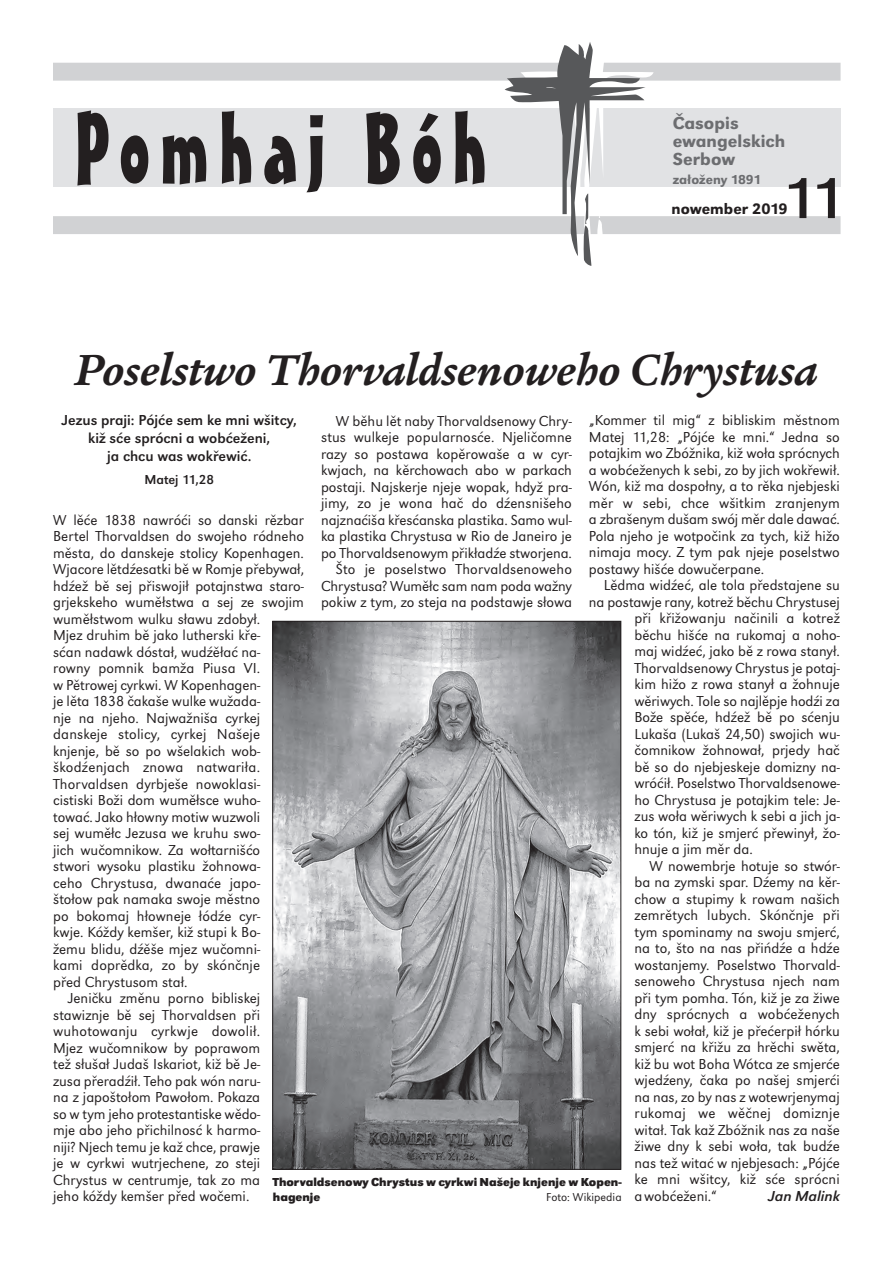
<style>
.page{position:relative;width:893px;height:1263px;background:#fff}
.page>*{position:absolute;margin:0;border:0;box-sizing:border-box;transform-origin:0 0}
.t1{font:60px "URW Grotesk TEE";color:#231f20}
.t2{font:italic 700 45px "Legacy Ser Itc TEE";color:#231f20}
.t3{font:500 18px/18px "URW Grotesk TEE";color:#6c6d70}
.t4{font:500 15.75px "URW Grotesk TEE";color:#231f20}
.t5{font:15px/16.5px "URW Grotesk TEE Ligh";color:#231f20;text-align:right}
.t6{font:15px/18px "URW Grotesk TEE";color:#231f20;text-align:center}
.t7{font:15px "URW Grotesk TEE Ligh";letter-spacing:.02em;color:#231f20}
.t8{font:italic 15px "URW Grotesk TEE";color:#231f20}
.t9{font:500 13.5px "URW Grotesk TEE";color:#6c6d70}
.t10{font:13.5px "URW Grotesk TEE";color:#231f20}
.t11{font:700 12px/15px "URW Grotesk TEE";color:#231f20}
.t12{font:12px "URW Grotesk TEE Ligh";color:#231f20}
</style>
<div class="page">
<div style="left:53px;top:216px;width:787px;height:18px;background:#d1d2d4"></div>
<div style="left:53px;top:109px;width:787px;height:78px;background:#e1e2e4"></div>
<div style="left:53px;top:63px;width:787px;height:18px;background:#d1d2d4"></div>
<svg style="left:505px;top:42px;width:154px;height:224px"></svg>
<svg style="left:77px;top:110px;width:32px;height:76px"></svg>
<svg style="left:121px;top:135px;width:27px;height:49px"></svg>
<svg style="left:163px;top:135px;width:43px;height:50px"></svg>
<svg style="left:222px;top:111px;width:29px;height:73px"></svg>
<svg style="left:264px;top:136px;width:32px;height:49px"></svg>
<svg style="left:306px;top:115px;width:17px;height:77px"></svg>
<svg style="left:366px;top:112px;width:34px;height:72px"></svg>
<svg style="left:413px;top:113px;width:28px;height:71px"></svg>
<svg style="left:455px;top:111px;width:29px;height:73px"></svg>
<img style="left:274px;top:623px;width:345px;height:545px">
<p class="t3" style="left:673px;top:115px;width:114px">Časopis ewangelskich<br>Serbow</p>
<p class="t9" style="left:673px;top:174px;width:90px">załoženy 1891</p>
<p class="t4" style="left:672px;top:202px;width:118px">nowember 2019</p>
<h1 class="t1" style="left:782px;top:175px;width:64px">11</h1>
<h2 class="t2" style="left:75px;top:350px;width:744px">Poselstwo Thorvaldsenoweho Chrystusa</h2>
<p class="t6" style="left:62px;top:413px;width:236px">Jezus praji: Pójće sem ke mni wšitcy, kiž sće sprócni a wobćeženi,<br>ja chcu was wokřewić.</p>
<p class="t10" style="left:144px;top:474px;width:71px">Matej 11,28</p>
<p class="t5" style="left:53px;top:513px;width:252px">W lěće 1838 nawróći so danski rězbar</p>
<p class="t5" style="left:53px;top:529px;width:252px">Bertel Thorvaldsen do swojeho ródneho</p>
<p class="t5" style="left:53px;top:546px;width:252px">města, do danskeje stolicy Kopenhagen.</p>
<p class="t5" style="left:53px;top:562px;width:252px">Wjacore lětdźesatki bě w Romje přebywał,</p>
<p class="t5" style="left:53px;top:579px;width:252px">hdźež bě sej přiswojił potajnstwa staro-</p>
<p class="t5" style="left:53px;top:595px;width:252px">grjekskeho wuměłstwa a sej ze swojim</p>
<p class="t5" style="left:53px;top:612px;width:209px">wuměłstwom wulku sławu zdobył.</p>
<p class="t5" style="left:53px;top:628px;width:209px">Mjez druhim bě jako lutherski kře-</p>
<p class="t5" style="left:53px;top:645px;width:209px">sćan nadawk dóstał, wudźěłać na-</p>
<p class="t5" style="left:53px;top:661px;width:209px">rowny pomnik bamža Piusa VI.</p>
<p class="t5" style="left:53px;top:678px;width:209px">w Pětrowej cyrkwi. W Kopenhagen-</p>
<p class="t5" style="left:53px;top:694px;width:209px">je lěta 1838 čakaše wulke wužada-</p>
<p class="t5" style="left:53px;top:711px;width:209px">nje na njeho. Najwažniša cyrkej</p>
<p class="t5" style="left:53px;top:727px;width:209px">danskeje stolicy, cyrkej Našeje</p>
<p class="t5" style="left:53px;top:744px;width:209px">knje nje, bě so po wšelakich wob-</p>
<p class="t5" style="left:53px;top:760px;width:208px">ško dźenjach znowa natwariła.</p>
<p class="t5" style="left:53px;top:777px;width:209px">Thor valdsen dyr bje še nowoklasi-</p>
<p class="t5" style="left:53px;top:793px;width:209px">cistiski Boži dom wu měłsce wuho-</p>
<p class="t5" style="left:53px;top:810px;width:209px">to wać. Jako hłowny motiw wuzwoli</p>
<p class="t5" style="left:53px;top:826px;width:209px">sej wuměłc Jezusa we kruhu swo-</p>
<p class="t5" style="left:53px;top:843px;width:209px">jich wučomnikow. Za woł tar nišćo</p>
<p class="t5" style="left:53px;top:859px;width:209px">stwori wysoku plastiku žo hno wa-</p>
<p class="t5" style="left:53px;top:876px;width:209px">ceho Chrystusa, dwanaće ja po-</p>
<p class="t5" style="left:53px;top:892px;width:209px">štołow pak namaka swoje městno</p>
<p class="t5" style="left:53px;top:909px;width:209px">po bokomaj hłowneje łódźe cyr-</p>
<p class="t5" style="left:53px;top:925px;width:209px">kwje. Kóždy kemšer, kiž stupi k Bo-</p>
<p class="t5" style="left:53px;top:942px;width:209px">žemu blidu, dźěše mjez wučomni-</p>
<p class="t5" style="left:53px;top:958px;width:208px">kami do prěd ka, zo by skónčnje</p>
<p class="t5" style="left:53px;top:975px;width:136px">před Chry stusom stał.</p>
<p class="t5" style="left:68px;top:991px;width:194px">Jeničku změnu porno bibliskej</p>
<p class="t5" style="left:53px;top:1008px;width:209px">stawiznje bě sej Thorvaldsen při</p>
<p class="t7" style="left:53px;top:1025px;width:209px">wuhotowanju cyrkwje dowolił.</p>
<p class="t5" style="left:53px;top:1041px;width:209px">Mjez wu čom nikow by poprawom</p>
<p class="t5" style="left:53px;top:1057px;width:209px">tež słušał Judaš Iskariot, kiž bě Je-</p>
<p class="t5" style="left:53px;top:1074px;width:209px">zusa přera dźił. Teho pak wón naru-</p>
<p class="t5" style="left:53px;top:1090px;width:209px">na z japo štołom Pawołom. Pokaza</p>
<p class="t5" style="left:53px;top:1107px;width:209px">so w tym jeho protestantiske wědo-</p>
<p class="t5" style="left:53px;top:1123px;width:209px">mje abo jeho přichilnosć k harmo-</p>
<p class="t5" style="left:53px;top:1140px;width:209px">niji? Njech temu je kaž chce, pra wje</p>
<p class="t5" style="left:53px;top:1156px;width:209px">je w cyrkwi wutrjechene, zo steji</p>
<p class="t5" style="left:53px;top:1173px;width:209px">Chrystus w cen trumje, tak zo ma</p>
<p class="t5" style="left:53px;top:1189px;width:198px">jeho kóždy kemšer před wočemi.</p>
<p class="t5" style="left:321px;top:414px;width:252px">W běhu lět naby Thorvaldsenowy Chry&shy;stus wulkeje popularnosće. Njeličom ne razy so postawa kopěrowaše a w cyr&shy;kwjach, na kěrchowach abo w parkach postaji. Najskerje njeje wopak, hdyž pra&shy;jimy, zo je wona hač do dźensnišeho najzna ćiša křesćanska plastika. Samo wul&shy;ka pla stika Chrystusa w Rio de Janeiro je po Thor valdsenowym přikładźe stworjena.<br>Što je poselstwo Thorvaldsenoweho Chrystusa? Wuměłc sam nam poda wažny pokiw z tym, zo steja na podstawje słowa</p>
<p class="t5" style="left:589px;top:413px;width:252px;text-align:justify">„Kommer til mig“ z bibliskim městnom Matej 11,28: „Pójće ke mni.“ Jedna so potajkim wo Zbóžnika, kiž woła sprócnych a wobćeženych k sebi, zo by jich wokřewił.<br>Wón, kiž ma dospołny, a to rěka njebjeski měr w sebi, chce wšitkim zranjenym a zbra šenym dušam swój měr dale dawać.<br>Pola njeho je wotpočink za tych, kiž hižo nimaja mocy. Z tym pak njeje poselstwo postawy hišće dowučerpane.</p>
<p class="t5" style="left:604px;top:578px;width:237px">Lědma widźeć, ale tola předsta jene su</p>
<p class="t5" style="left:589px;top:594px;width:252px">na postawje rany, kotrež běchu Chrystusej</p>
<p class="t5" style="left:634px;top:611px;width:207px">při křižowanju načinili a kotrež</p>
<p class="t5" style="left:634px;top:627px;width:207px">běchu hišće na rukomaj a noho-</p>
<p class="t5" style="left:634px;top:644px;width:207px">maj widźeć, jako bě z rowa stanył.</p>
<p class="t5" style="left:634px;top:660px;width:207px">Thorvaldsenowy Chry stus je potaj-</p>
<p class="t5" style="left:634px;top:677px;width:207px">kim hižo z rowa stanył a žohnuje</p>
<p class="t5" style="left:634px;top:693px;width:207px">wěriwych. Tole so najlěpje hodźi za</p>
<p class="t5" style="left:634px;top:710px;width:207px">Bože spěće, hdźež bě po sćenju</p>
<p class="t5" style="left:634px;top:726px;width:207px">Lukaša (Lukaš 24,50) swojich wu-</p>
<p class="t5" style="left:634px;top:743px;width:207px">čomnikow žohnował, prje dy hač</p>
<p class="t5" style="left:634px;top:759px;width:207px">bě so do njebjeskeje domizny na-</p>
<p class="t5" style="left:634px;top:776px;width:207px">wróćił. Poselstwo Thorvaldsenowe-</p>
<p class="t5" style="left:634px;top:792px;width:207px">ho Chrystusa je potaj kim tele: Je-</p>
<p class="t5" style="left:634px;top:809px;width:207px">zus woła wěriwych k sebi a jich ja-</p>
<p class="t5" style="left:634px;top:825px;width:207px">ko tón, kiž je smjerć pře winył, žo-</p>
<p class="t5" style="left:634px;top:842px;width:120px">hnuje a jim měr da.</p>
<p class="t5" style="left:649px;top:858px;width:192px">W nowembrje hotuje so stwór-</p>
<p class="t5" style="left:634px;top:875px;width:207px">ba na zymski spar. Dźemy na kěr-</p>
<p class="t5" style="left:634px;top:891px;width:207px">chow a stupimy k rowam našich</p>
<p class="t5" style="left:634px;top:908px;width:207px">zemrě tych lubych. Skónčnje při</p>
<p class="t5" style="left:634px;top:924px;width:207px">tym spominamy na swoju smjerć,</p>
<p class="t5" style="left:634px;top:941px;width:207px">na to, što na nas přińdźe a hdźe</p>
<p class="t5" style="left:634px;top:957px;width:207px">wostanjemy. Poselstwo Thorvald-</p>
<p class="t5" style="left:634px;top:974px;width:207px">se no weho Chry stusa njech nam</p>
<p class="t5" style="left:634px;top:990px;width:207px">při tym pomha. Tón, kiž je za žiwe</p>
<p class="t5" style="left:634px;top:1007px;width:207px">dny sprócnych a wobćeženych</p>
<p class="t5" style="left:634px;top:1023px;width:207px">k sebi wołał, kiž je přećerpił hórku</p>
<p class="t5" style="left:634px;top:1040px;width:207px">smjerć na křižu za hrěchi swěta,</p>
<p class="t5" style="left:634px;top:1056px;width:207px">kiž bu wot Boha Wótca ze smjerće</p>
<p class="t5" style="left:634px;top:1073px;width:207px">wjedźeny, čaka po našej smjerći</p>
<p class="t5" style="left:634px;top:1089px;width:207px">na nas, zo by nas z wotewrjenymaj</p>
<p class="t5" style="left:634px;top:1106px;width:207px">rukomaj we wěč nej domiznje</p>
<p class="t5" style="left:634px;top:1122px;width:207px">witał. Tak kaž Zbóžnik nas za naše</p>
<p class="t5" style="left:634px;top:1139px;width:207px">žiwe dny k sebi woła, tak budźe</p>
<p class="t5" style="left:634px;top:1155px;width:207px">nas tež witać w njebje sach: „Pójće</p>
<p class="t5" style="left:634px;top:1172px;width:207px">ke mni wšitcy, kiž sće sprócni</p>
<p class="t5" style="left:634px;top:1188px;width:84px">a wobće ženi.“</p>
<p class="t8" style="left:768px;top:1190px;width:73px">Jan Malink</p>
<p class="t11" style="left:273px;top:1176px;width:350px">Thorvaldsenowy Chrystus w cyrkwi Našeje knjenje w Kopen&shy;hagenje</p>
<p class="t12" style="left:546px;top:1192px;width:77px">Foto: Wikipedia</p>
</div>
